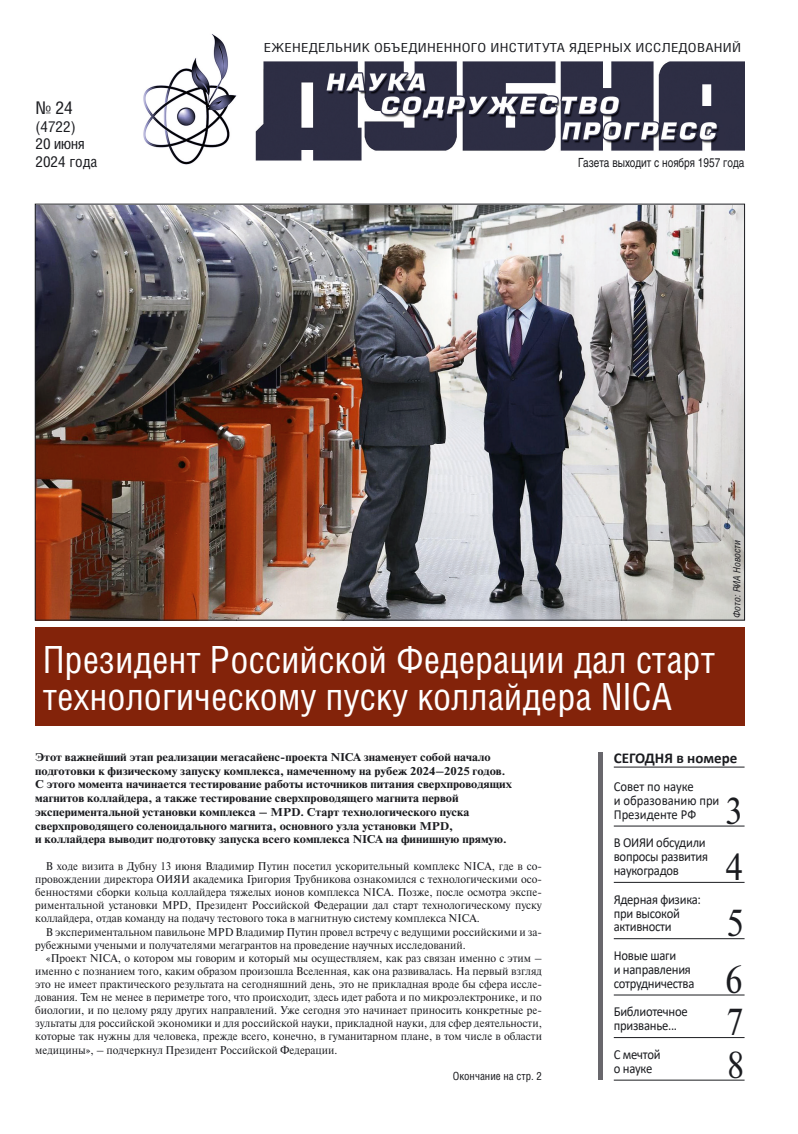
<style>
.page{position:relative;width:798px;height:1134px;background:#fff}
.page>*{position:absolute;margin:0;border:0;box-sizing:border-box;transform-origin:0 0}
.t1{font:37.5px/37.5px "Helios Cond C";color:#fff}
.t2{font:37.5px "Newton C";color:#1b1c20;scale:.92 1}
.t3{font:17.5px "Helios Cond C";color:#1b1c20;scale:1.05 1}
.t4{font:15px/17.5px "Helios Cond C";color:#1b1c20;scale:1.05 1}
.t5{font:700 15px "Calibri";color:#1b1c20}
.t6{font:13.75px/13.8px "Calibri";letter-spacing:-.02em;color:#1b1c20;scale:.92 1}
.t7{font:13.75px/13.8px "Calibri";color:#1b1c20;scale:.92 1}
.t8{font:12.5px "Helios Cond C";letter-spacing:.02em;color:#1b1c20;scale:1.2 1}
.t9{font:12.5px "Helios C";color:#1b1c20;scale:.8 1}
.t10{font:11.25px/13.1px "Newton C";color:#1b1c20;text-align:justify;scale:.95 1}
.t11{font:700 11.25px/13.8px "Newton C";color:#1b1c20;scale:1.1 1}
.t12{font:11.25px "Helios Cond C";color:#1b1c20}
.t13{font:italic 10px "Helios Cond C";color:#1b1c20}
</style>
<div class="page">
<img style="left:255px;top:61px;width:489px;height:100px">
<img style="left:143px;top:34px;width:94px;height:131px">
<hr style="left:613px;top:767px;width:131px;height:1px;background:#1b1c20">
<hr style="left:613px;top:826px;width:131px;height:1px;background:#1b1c20">
<hr style="left:613px;top:882px;width:131px;height:1px;background:#1b1c20">
<hr style="left:613px;top:938px;width:131px;height:1px;background:#1b1c20">
<hr style="left:613px;top:995px;width:131px;height:1px;background:#1b1c20">
<hr style="left:613px;top:1037px;width:131px;height:1px;background:#1b1c20">
<hr style="left:613px;top:1080px;width:131px;height:1px;background:#1b1c20">
<div style="left:598px;top:752px;width:5px;height:328px;background:#68676c"></div>
<img style="left:37px;top:206px;width:705px;height:412px">
<div style="left:36px;top:627px;width:708px;height:99px;background:#83230a"></div>
<h2 class="t3" style="left:35px;top:97px;width:37px">№ 24</h2>
<h3 class="t4" style="left:35px;top:117px;width:61px">(4722)<br>20 июня<br>2024 года</h3>
<p class="t8" style="left:264px;top:40px;width:399px">ЕЖЕНЕДЕЛЬНИК ОБЪЕДИНЕННОГО ИНСТИТУТА ЯДЕРНЫХ ИССЛЕДОВАНИЙ</p>
<p class="t9" style="left:578px;top:155px;width:209px">Газета выходит с ноября 1957 года</p>
<p class="t13" style="left:730px;top:618px;width:80px;rotate:-90deg">Фото: РИА Новости</p>
<h1 class="t1" style="left:43px;top:640px;width:673px">Президент Российской Федерации дал старт технологическому пуску коллайдера NICA</h1>
<p class="t11" style="left:35px;top:750px;width:435px">Этот важнейший этап реализации мегасайенс-проекта NICA знаменует собой начало подготовки к физическому запуску комплекса, намеченному на рубеж 2024–2025 годов.<br>С этого момента начинается тестирование работы источников питания сверхпроводящих магнитов коллайдера, а также тестирование сверхпроводящего магнита первой экспериментальной установки комплекса – MPD. Старт технологического пуска сверхпроводящего соленоидального магнита, основного узла установки MPD,<br>и коллайдера выводит подготовку запуска всего комплекса NICA на финишную прямую.</p>
<p class="t10" style="left:35px;top:860px;width:534px;text-indent:11px">В ходе визита в Дубну 13 июня Владимир Путин посетил ускорительный комплекс NICA, где в со&shy;провождении директора ОИЯИ академика Григория Трубникова ознакомился с технологическими осо&shy;бенностями сборки кольца коллайдера тяжелых ионов комплекса NICA. Позже, после осмотра экспе&shy;риментальной установки MPD, Президент Российской Федерации дал старт технологическому пуску коллайдера, отдав команду на подачу тестового тока в магнитную систему комплекса NICA.</p>
<p class="t10" style="left:35px;top:925px;width:534px;text-indent:11px">В экспериментальном павильоне MPD Владимир Путин провел встречу с ведущими российскими и за&shy;рубежными учеными и получателями мегагрантов на проведение научных исследований.</p>
<p class="t10" style="left:35px;top:951px;width:534px;text-indent:11px">«Проект NICA, о котором мы говорим и который мы осуществляем, как раз связан именно с этим – именно с познанием того, каким образом произошла Вселенная, как она развивалась. На первый взгляд это не имеет практического результата на сегодняшний день, это не прикладная вроде бы сфера иссле&shy;дования. Тем не менее в периметре того, что происходит, здесь идет работа и по микроэлектронике, и по биологии, и по целому ряду других направлений. Уже сегодня это начинает приносить конкретные ре&shy;зультаты для российской экономики и для российской науки, прикладной науки, для сфер деятельности, которые так нужны для человека, прежде всего, конечно, в гуманитарном плане, в том числе в области медицины», – подчеркнул Президент Российской Федерации.</p>
<h3 class="t5" style="left:613px;top:748px;width:125px">СЕГОДНЯ в номере</h3>
<p class="t7" style="left:613px;top:779px;width:116px">Совет по науке<br>и образованию при<br>Президенте РФ</p>
<h1 class="t2" style="left:724px;top:790px;width:20px">3</h1>
<p class="t6" style="left:613px;top:836px;width:104px">В ОИЯИ обсудили вопросы развития наукоградов</p>
<h1 class="t2" style="left:725px;top:847px;width:20px">4</h1>
<p class="t6" style="left:613px;top:892px;width:96px">Ядерная физика: при высокой активности</p>
<h1 class="t2" style="left:726px;top:903px;width:20px">5</h1>
<p class="t6" style="left:613px;top:948px;width:89px">Новые шаги<br>и направления сотрудничества</p>
<h1 class="t2" style="left:725px;top:959px;width:20px">6</h1>
<p class="t6" style="left:613px;top:1005px;width:82px">Библиотечное призванье...</p>
<h1 class="t2" style="left:726px;top:1002px;width:20px">7</h1>
<p class="t6" style="left:613px;top:1047px;width:52px">С мечтой о науке</p>
<h1 class="t2" style="left:727px;top:1044px;width:20px">8</h1>
<p class="t12" style="left:452px;top:1069px;width:91px">Окончание на стр. 2</p>
</div>
